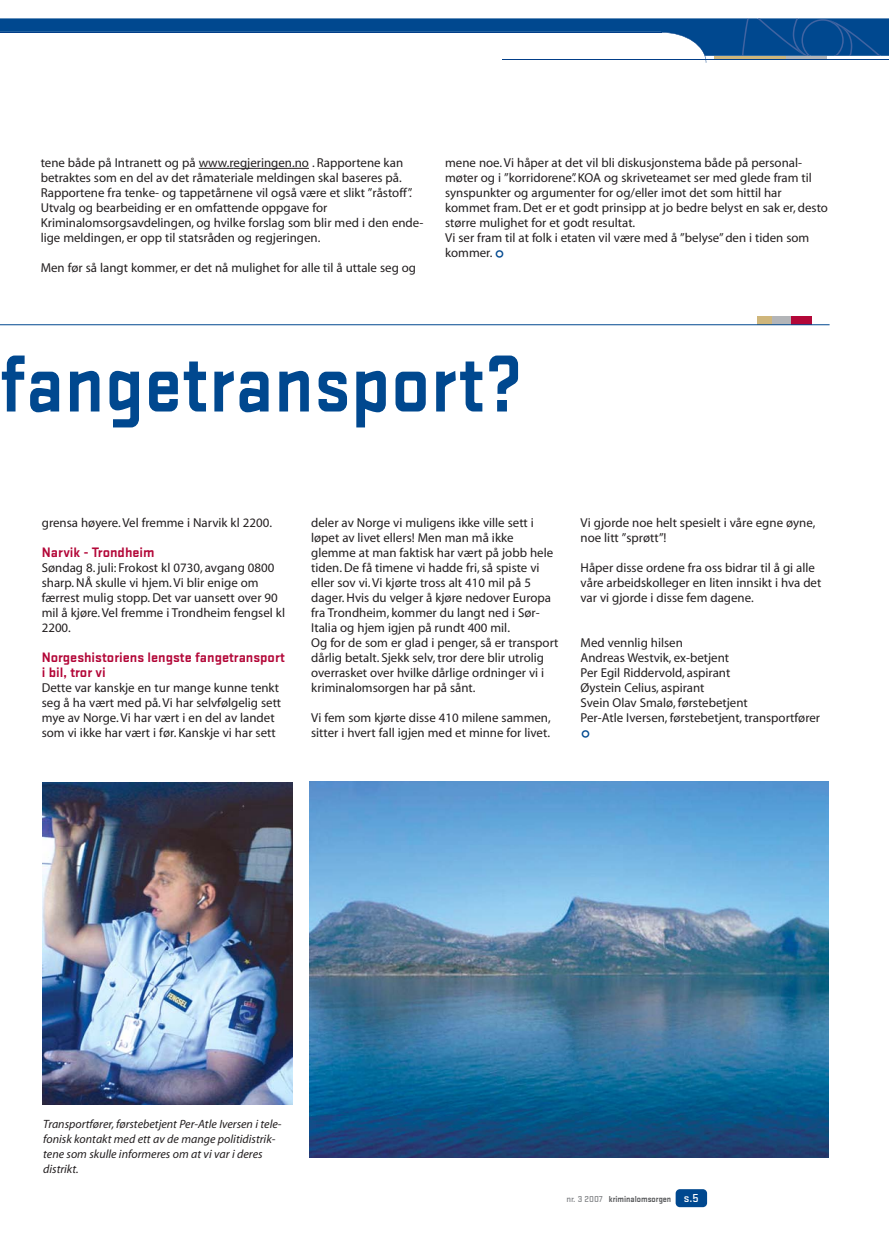
<style>
.page{position:relative;width:889px;height:1259px;background:#fff}
.page>*{position:absolute;margin:0;border:0;box-sizing:border-box;transform-origin:0 0}
.t1{font:700 84px "Stratum No 2";letter-spacing:.01em;color:#00488f;scale:.9 1}
.t2{font:25.5px "Helvetica";color:#00488f}
.t3{font:700 14.25px/15px "Stratum No 2";color:#b30738}
.t4{font:12.9px/15px "Myriad";color:#231f20}
.t5{font:italic 12px/15px "Myriad";color:#231f20}
.t6{font:700 9px "Stratum No 2";color:#58595b;scale:.91 1}
.s1{font-family:"Helvetica";font-size:25.5px;color:#00488f}
.s2{font-weight:500;color:#808285}
.s3{font-weight:500;font-size:12px;color:#fff}
</style>
<div class="page">
<div style="left:675px;top:1189px;width:32px;height:18px;background:#00488f;border-radius:4px"></div>
<svg style="left:0;top:18px;width:889px;height:45px"></svg>
<svg style="left:785px;top:56px;width:41px;height:4px"></svg>
<svg style="left:714px;top:56px;width:71px;height:4px"></svg>
<hr style="left:502px;top:60px;width:387px;height:1px;background:#023e88">
<div style="left:757px;top:316px;width:16px;height:9px;background:#cfb67b"></div>
<div style="left:772px;top:316px;width:19px;height:9px;background:#b3b5b8"></div>
<div style="left:791px;top:316px;width:20px;height:9px;background:#b30738"></div>
<hr style="left:0;top:324px;width:829px;height:1px;background:#00488f">
<svg style="left:199px;top:168px;width:62px;height:1px"></svg>
<hr style="left:261px;top:168px;width:48px;height:1px;background:#231f20">
<img style="left:310px;top:781px;width:518px;height:376px">
<img style="left:43px;top:782px;width:250px;height:322px">
<p class="t4" style="left:41px;top:156px;width:384px">tene både på Intranett og på www.regjeringen.no . Rapportene kan betraktes som en del av det råmateriale meldingen skal baseres på.<br>Rapportene fra tenke- og tappetårnene vil også være et slikt ”råstoff”.<br>Utvalg og bearbeiding er en omfattende oppgave for Kriminalomsorgsavdelingen, og hvilke forslag som blir med i den ende&shy;lige meldingen, er opp til statsråden og regjeringen.</p>
<p class="t4" style="left:41px;top:261px;width:377px">Men før så langt kommer, er det nå mulighet for alle til å uttale seg og</p>
<p class="t4" style="left:445px;top:156px;width:384px">mene noe. Vi håper at det vil bli diskusjonstema både på personal&shy;møter og i ”korridorene”. KOA og skriveteamet ser med glede fram til synspunkter og argumenter for og/eller imot det som hittil har kommet fram. Det er et godt prinsipp at jo bedre belyst en sak er, desto større mulighet for et godt resultat.<br>Vi ser fram til at folk i etaten vil være med å ”belyse” den i tiden som kommer. <span class="s1">°</span></p>
<h1 class="t1" style="left:0;top:352px;width:582px">fangetransport?</h1>
<p class="t4" style="left:42px;top:516px;width:232px">grensa høyere. Vel fremme i Narvik kl 2200.</p>
<p class="t3" style="left:42px;top:546px;width:114px">Narvik - Trondheim</p>
<p class="t4" style="left:42px;top:561px;width:245px">Søndag 8. juli: Frokost kl 0730, avgang 0800 sharp. NÅ skulle vi hjem. Vi blir enige om færrest mulig stopp. Det var uansett over 90 mil å kjøre. Vel fremme i Trondheim fengsel kl 2200.</p>
<p class="t3" style="left:42px;top:651px;width:245px">Norgeshistoriens lengste fangetransport i bil, tror vi</p>
<p class="t4" style="left:42px;top:681px;width:241px">Dette var kanskje en tur mange kunne tenkt seg å ha vært med på. Vi har selvfølgelig sett mye av Norge. Vi har vært i en del av landet som vi ikke har vært i før. Kanskje vi har sett</p>
<p class="t4" style="left:311px;top:516px;width:249px">deler av Norge vi muligens ikke ville sett i løpet av livet ellers! Men man må ikke glemme at man faktisk har vært på jobb hele tiden. De få timene vi hadde fri, så spiste vi eller sov vi. Vi kjørte tross alt 410 mil på 5 dager. Hvis du velger å kjøre nedover Europa fra Trondheim, kommer du langt ned i Sør-Italia og hjem igjen på rundt 400 mil.<br>Og for de som er glad i penger, så er transport dårlig betalt. Sjekk selv, tror dere blir utrolig overrasket over hvilke dårlige ordninger vi i kriminalomsorgen har på sånt.</p>
<p class="t4" style="left:311px;top:711px;width:241px">Vi fem som kjørte disse 410 milene sammen, sitter i hvert fall igjen med et minne for livet.</p>
<p class="t4" style="left:580px;top:516px;width:236px">Vi gjorde noe helt spesielt i våre egne øyne, noe litt ”sprøtt”!</p>
<p class="t4" style="left:580px;top:561px;width:242px">Håper disse ordene fra oss bidrar til å gi alle våre arbeidskolleger en liten innsikt i hva det var vi gjorde i disse fem dagene.</p>
<p class="t4" style="left:580px;top:636px;width:241px">Med vennlig hilsen<br>Andreas Westvik, ex-betjent<br>Per Egil Riddervold, aspirant<br>Øystein Celius, aspirant<br>Svein Olav Smalø, førstebetjent<br>Per-Atle Iversen, førstebetjent, transportfører</p>
<h2 class="t2" style="left:580px;top:729px;width:12px">°</h2>
<p class="t5" style="left:43px;top:1117px;width:240px">Transportfører, førstebetjent Per-Atle Iversen i tele&shy;fonisk kontakt med ett av de mange politidistrik&shy;tene som skulle informeres om at vi var i deres distrikt.</p>
<p class="t6" style="left:566px;top:1195px;width:147px"><span class="s2">nr. 3 2007</span> kriminalomsorgen <span class="s3">s.5</span></p>
</div>
